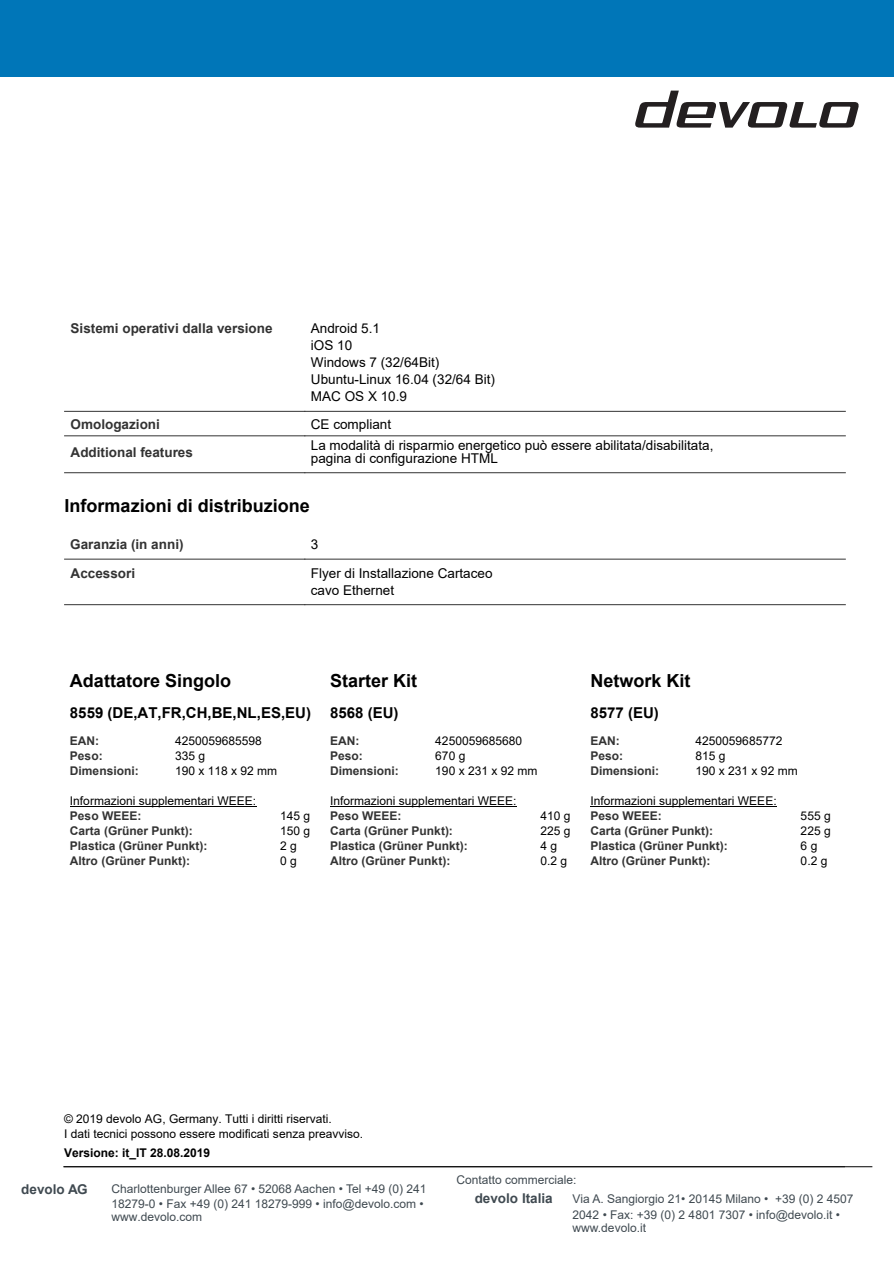
<style>
.page{position:relative;width:894px;height:1263px;background:#fff}
.page>*{position:absolute;margin:0;border:0;box-sizing:border-box;transform-origin:0 0}
.t1{font:700 18px "Arial";color:#000}
.t2{font:700 15px "Arial";color:#000}
.t3{font:13.5px/16.8px "Arial";color:#000}
.t4{font:700 13.5px "Arial";color:#333}
.t5{font:700 13.5px "Arial";color:#404a51}
.t6{font:12px/15px "Arial";color:#000}
.t7{font:700 12px "Arial";color:#333}
.t8{font:12px/15.8px "Arial";color:#404a51}
.t9{font:700 12px "Arial";color:#000}
</style>
<div class="page">
<hr style="left:70px;top:806px;width:186px;height:1px;background:#000">
<hr style="left:330px;top:806px;width:186px;height:1px;background:#000">
<hr style="left:590px;top:806px;width:186px;height:1px;background:#000">
<div style="left:0;top:0;width:893px;height:77px;background:#0076b8"></div>
<svg style="left:635px;top:91px;width:224px;height:37px"></svg>
<hr style="left:305px;top:559px;width:540px;height:1px;background:#333">
<hr style="left:65px;top:559px;width:240px;height:1px;background:#333">
<hr style="left:305px;top:604px;width:540px;height:1px;background:#333">
<hr style="left:65px;top:604px;width:240px;height:1px;background:#333">
<hr style="left:305px;top:472px;width:540px;height:1px;background:#333">
<hr style="left:65px;top:472px;width:240px;height:1px;background:#333">
<hr style="left:305px;top:436px;width:540px;height:1px;background:#333">
<hr style="left:65px;top:436px;width:240px;height:1px;background:#333">
<hr style="left:305px;top:411px;width:540px;height:1px;background:#333">
<hr style="left:65px;top:411px;width:240px;height:1px;background:#333">
<hr style="left:64px;top:1166px;width:808px;height:1px;background:#000">
<p class="t4" style="left:71px;top:323px;width:203px">Sistemi operativi dalla versione</p>
<p class="t3" style="left:311px;top:322px;width:185px">Android 5.1<br>iOS 10<br>Windows 7 (32/64Bit)<br>Ubuntu-Linux 16.04 (32/64 Bit)<br>MAC OS X 10.9</p>
<p class="t3" style="left:311px;top:440px;width:404px;line-height:13.5px">La modalità di risparmio energetico può essere abilitata/disabilitata, pagina di configurazione HTML</p>
<p class="t4" style="left:71px;top:419px;width:91px">Omologazioni</p>
<p class="t3" style="left:311px;top:417px;width:82px">CE compliant</p>
<p class="t4" style="left:71px;top:448px;width:124px">Additional features</p>
<h1 class="t1" style="left:65px;top:499px;width:247px">Informazioni di distribuzione</h1>
<p class="t4" style="left:70px;top:540px;width:115px">Garanzia (in anni)</p>
<p class="t3" style="left:311px;top:537px;width:9px">3</p>
<p class="t4" style="left:71px;top:568px;width:66px">Accessori</p>
<p class="t3" style="left:311px;top:566px;width:183px">Flyer di Installazione Cartaceo cavo Ethernet</p>
<h1 class="t1" style="left:70px;top:674px;width:163px">Adattatore Singolo</h1>
<h1 class="t1" style="left:330px;top:674px;width:89px">Starter Kit</h1>
<h1 class="t1" style="left:590px;top:674px;width:102px">Network Kit</h1>
<p class="t2" style="left:70px;top:707px;width:242px">8559 (DE,AT,FR,CH,BE,NL,ES,EU)</p>
<p class="t7" style="left:70px;top:737px;width:31px">EAN:</p>
<p class="t6" style="left:175px;top:735px;width:88px">4250059685598</p>
<p class="t7" style="left:70px;top:752px;width:34px">Peso:</p>
<p class="t6" style="left:175px;top:750px;width:32px">335 g</p>
<p class="t7" style="left:70px;top:767px;width:70px">Dimensioni:</p>
<p class="t6" style="left:175px;top:765px;width:104px">190 x 118 x 92 mm</p>
<p class="t6" style="left:70px;top:795px;width:188px">Informazioni supplementari WEEE:</p>
<p class="t7" style="left:70px;top:812px;width:73px">Peso WEEE:</p>
<p class="t6" style="left:280px;top:810px;width:32px">145 g</p>
<p class="t7" style="left:70px;top:827px;width:124px">Carta (Grüner Punkt):</p>
<p class="t6" style="left:280px;top:825px;width:32px">150 g</p>
<p class="t7" style="left:70px;top:842px;width:139px">Plastica (Grüner Punkt):</p>
<p class="t6" style="left:280px;top:840px;width:18px">2 g</p>
<p class="t7" style="left:70px;top:857px;width:122px">Altro (Grüner Punkt):</p>
<p class="t6" style="left:280px;top:855px;width:18px">0 g</p>
<p class="t2" style="left:330px;top:707px;width:70px">8568 (EU)</p>
<p class="t7" style="left:330px;top:737px;width:31px">EAN:</p>
<p class="t6" style="left:435px;top:735px;width:88px">4250059685680</p>
<p class="t7" style="left:330px;top:752px;width:34px">Peso:</p>
<p class="t6" style="left:435px;top:750px;width:32px">670 g</p>
<p class="t7" style="left:330px;top:767px;width:70px">Dimensioni:</p>
<p class="t6" style="left:435px;top:765px;width:104px">190 x 231 x 92 mm</p>
<p class="t6" style="left:330px;top:795px;width:188px">Informazioni supplementari WEEE:</p>
<p class="t7" style="left:330px;top:812px;width:73px">Peso WEEE:</p>
<p class="t6" style="left:540px;top:810px;width:32px">410 g</p>
<p class="t7" style="left:330px;top:827px;width:124px">Carta (Grüner Punkt):</p>
<p class="t6" style="left:540px;top:825px;width:32px">225 g</p>
<p class="t7" style="left:330px;top:842px;width:139px">Plastica (Grüner Punkt):</p>
<p class="t6" style="left:540px;top:840px;width:18px">4 g</p>
<p class="t7" style="left:330px;top:857px;width:122px">Altro (Grüner Punkt):</p>
<p class="t6" style="left:540px;top:855px;width:28px">0.2 g</p>
<p class="t2" style="left:590px;top:707px;width:70px">8577 (EU)</p>
<p class="t7" style="left:590px;top:737px;width:31px">EAN:</p>
<p class="t6" style="left:695px;top:735px;width:88px">4250059685772</p>
<p class="t7" style="left:590px;top:752px;width:34px">Peso:</p>
<p class="t6" style="left:695px;top:750px;width:32px">815 g</p>
<p class="t7" style="left:590px;top:767px;width:70px">Dimensioni:</p>
<p class="t6" style="left:695px;top:765px;width:104px">190 x 231 x 92 mm</p>
<p class="t6" style="left:590px;top:795px;width:188px">Informazioni supplementari WEEE:</p>
<p class="t7" style="left:590px;top:812px;width:73px">Peso WEEE:</p>
<p class="t6" style="left:800px;top:810px;width:32px">555 g</p>
<p class="t7" style="left:590px;top:827px;width:124px">Carta (Grüner Punkt):</p>
<p class="t6" style="left:800px;top:825px;width:32px">225 g</p>
<p class="t7" style="left:590px;top:842px;width:139px">Plastica (Grüner Punkt):</p>
<p class="t6" style="left:800px;top:840px;width:18px">6 g</p>
<p class="t7" style="left:590px;top:857px;width:122px">Altro (Grüner Punkt):</p>
<p class="t6" style="left:800px;top:855px;width:28px">0.2 g</p>
<p class="t6" style="left:64px;top:1112px;width:300px">© 2019 devolo AG, Germany. Tutti i diritti riservati.<br>I dati tecnici possono essere modificati senza preavviso.</p>
<p class="t9" style="left:64px;top:1148px;width:148px">Versione: it_IT 28.08.2019</p>
<p class="t5" style="left:21px;top:1184px;width:68px">devolo AG</p>
<p class="t8" style="left:111px;top:1182px;width:316px">Charlottenburger Allee 67 • 52068 Aachen • Tel +49 (0) 241<br>18279-0 • Fax +49 (0) 241 18279-999 • info@devolo.com •</p>
<p class="t8" style="left:111px;top:1210px;width:92px">www.devolo.com</p>
<p class="t8" style="left:456px;top:1173px;width:122px">Contatto commerciale:</p>
<p class="t5" style="left:474px;top:1194px;width:80px">devolo Italia</p>
<p class="t8" style="left:572px;top:1192px;width:282px">Via A. Sangiorgio 21• 20145 Milano • +39 (0) 2 4507<br>2042 • Fax: +39 (0) 2 4801 7307 • info@devolo.it •</p>
<p class="t8" style="left:572px;top:1221px;width:75px">www.devolo.it</p>
</div>
